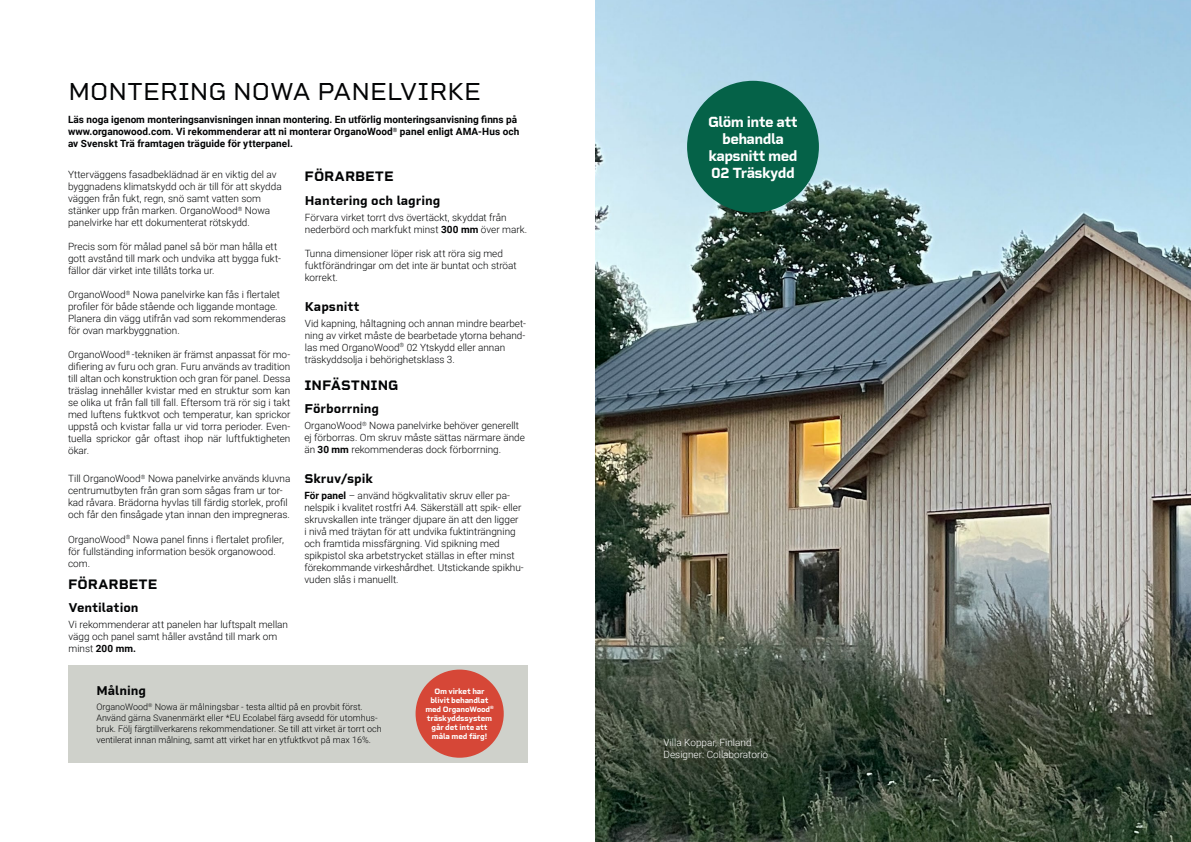
<style>
.page{position:relative;width:1191px;height:842px;background:#fff}
.page>*{position:absolute;margin:0;border:0;box-sizing:border-box;transform-origin:0 0}
.t1{font:25px "Rigid Square";color:#030405}
.t2{font:700 15px/17px "Rigid Square";letter-spacing:-.04em;color:#fff;text-align:center}
.t3{font:700 14px "Rigid Square";color:#030405}
.t4{font:700 13px "Rigid Square";color:#030405}
.t5{font:300 10px/12px "Roboto";color:#030405}
.t6{font:700 10px/12px "Roboto";color:#030405}
.t7{font:300 10px/12px "Roboto";color:#fff}
.t8{font:300 9px/11px "Roboto";color:#030405}
.t9{font:700 8px/9.1px "Rigid Square";letter-spacing:-.02em;color:#fff;text-align:center}
.s1{font-weight:700}
</style>
<div class="page">
<div style="left:68px;top:665px;width:459px;height:97px;background:#cfd1cb"></div>
<div style="left:415px;top:669px;width:89px;height:89px;background:#d64737;border-radius:50%"></div>
<img style="left:595px;top:0;width:596px;height:842px">
<div style="left:687px;top:81px;width:132px;height:132px;background:#056248;border-radius:50%"></div>
<h1 class="t1" style="left:69px;top:76px;width:414px">MONTERING NOWA PANELVIRKE</h1>
<p class="t6" style="left:68px;top:113px;width:453px">Läs noga igenom monteringsanvisningen innan montering. En utförlig monteringsanvisning finns på www.organowood.com. Vi rekommenderar att ni monterar OrganoWood<sup>®</sup> panel enligt AMA-Hus och av Svenskt Trä framtagen träguide för ytterpanel.</p>
<p class="t5" style="left:68px;top:168px;width:215px">Ytterväggens fasadbeklädnad är en viktig del av byggnadens klimatskydd och är till för att skydda väggen från fukt, regn, snö samt vatten som stänker upp från marken. OrganoWood<sup>®</sup> Nowa panelvirke har ett dokumenterat rötskydd.</p>
<p class="t5" style="left:68px;top:240px;width:215px">Precis som för målad panel så bör man hålla ett gott avstånd till mark och undvika att bygga fukt&shy;fällor där virket inte tillåts torka ur.</p>
<p class="t5" style="left:68px;top:288px;width:219px">OrganoWood<sup>®</sup> Nowa panelvirke kan fås i flertalet profiler för både stående och liggande montage.<br>Planera din vägg utifrån vad som rekommenderas för ovan markbyggnation.</p>
<p class="t5" style="left:68px;top:348px;width:224px;text-align:justify">OrganoWood<sup>®</sup> -tekniken är främst anpassat för mo&shy;difiering av furu och gran. Furu används av tradition till altan och konstruktion och gran för panel. Dessa träslag innehåller kvistar med en struktur som kan se olika ut från fall till fall. Eftersom trä rör sig i takt med luftens fuktkvot och temperatur, kan sprickor uppstå och kvistar falla ur vid torra perioder. Even&shy;tuella sprickor går oftast ihop när luftfuktigheten ökar.</p>
<p class="t5" style="left:68px;top:473px;width:224px">Till OrganoWood<sup>®</sup> Nowa panelvirke används kluvna centrumutbyten från gran som sågas fram ur tor&shy;kad råvara. Brädorna hyvlas till färdig storlek, profil och får den finsågade ytan innan den impregneras.</p>
<p class="t5" style="left:68px;top:533px;width:217px">OrganoWood<sup>®</sup> Nowa panel finns i flertalet profiler, för fullständing information besök organowood. com.</p>
<h3 class="t3" style="left:68px;top:576px;width:91px">FÖRARBETE</h3>
<h3 class="t4" style="left:69px;top:599px;width:72px">Ventilation</h3>
<p class="t5" style="left:69px;top:618px;width:221px">Vi rekommenderar att panelen har luftspalt mellan vägg och panel samt håller avstånd till mark om minst <span class="s1">200 mm.</span></p>
<h3 class="t3" style="left:304px;top:168px;width:91px">FÖRARBETE</h3>
<h3 class="t4" style="left:305px;top:192px;width:137px">Hantering och lagring</h3>
<p class="t5" style="left:305px;top:211px;width:224px">Förvara virket torrt dvs övertäckt, skyddat från nederbörd och markfukt minst <span class="s1">300 mm</span> över mark.</p>
<p class="t5" style="left:305px;top:247px;width:213px">Tunna dimensioner löper risk att röra sig med fuktförändringar om det inte är buntat och ströat korrekt.</p>
<h3 class="t4" style="left:305px;top:298px;width:56px">Kapsnitt</h3>
<p class="t5" style="left:305px;top:317px;width:223px">Vid kapning, håltagning och annan mindre bearbet&shy;ning av virket måste de bearbetade ytorna behand&shy;las med OrganoWood<sup>®</sup> 02 Ytskydd eller annan träskyddsolja i behörighetsklass 3.</p>
<h3 class="t3" style="left:304px;top:376px;width:96px">INFÄSTNING</h3>
<h3 class="t4" style="left:304px;top:400px;width:76px">Förborrning</h3>
<p class="t5" style="left:304px;top:419px;width:222px">OrganoWood<sup>®</sup> Nowa panelvirke behöver generellt ej förborras. Om skruv måste sättas närmare ände än <span class="s1">30 mm</span> rekommenderas dock förborrning.</p>
<h3 class="t4" style="left:304px;top:470px;width:70px">Skruv/spik</h3>
<p class="t5" style="left:304px;top:489px;width:221px"><span class="s1">För panel</span> – använd högkvalitativ skruv eller pa&shy;nelspik i kvalitet rostfri A4. Säkerställ att spik- eller skruvskallen inte tränger djupare än att den ligger<br>i nivå med träytan för att undvika fuktinträngning och framtida missfärgning. Vid spikning med spikpistol ska arbetstrycket ställas in efter minst förekommande virkeshårdhet. Utstickande spikhu&shy;vuden slås i manuellt.</p>
<h3 class="t4" style="left:96px;top:682px;width:51px">Målning</h3>
<p class="t8" style="left:96px;top:700px;width:287px">OrganoWood<sup>®</sup> Nowa är målningsbar - testa alltid på en provbit först.<br>Använd gärna Svanenmärkt eller *EU Ecolabel färg avsedd för utomhus&shy;bruk. Följ färgtillverkarens rekommendationer. Se till att virket är torrt och ventilerat innan målning, samt att virket har en ytfuktkvot på max 16%.</p>
<p class="t9" style="left:425px;top:686px;width:70px">Om virket har blivit behandlat med OrganoWood<sup>® </sup>träskyddssystem går det inte att måla med färg!</p>
<h2 class="t2" style="left:708px;top:113px;width:91px">Glöm inte att behandla kapsnitt med<br>02 Träskydd</h2>
<p class="t7" style="left:663px;top:736px;width:106px">Villa Koppar, Finland<br>Designer: Collaboratorio</p>
</div>
